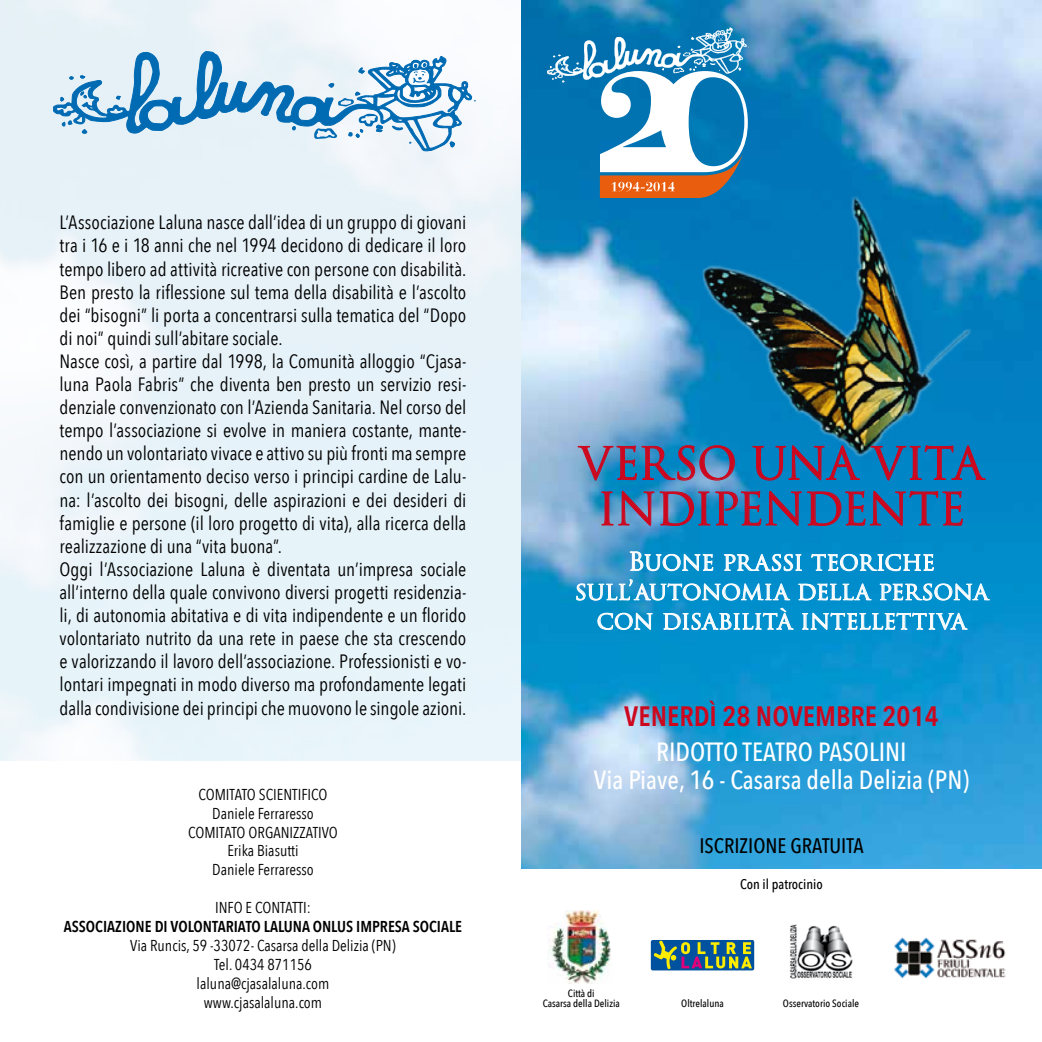
<style>
.page{position:relative;width:1042px;height:1042px;background:#fff}
.page>*{position:absolute;margin:0;border:0;box-sizing:border-box;transform-origin:0 0}
.t1{font:43.75px/45.5px "Trajan Pro 3";letter-spacing:-.025em;color:#cd071e;text-align:center}
.t2{font:600 28px "Avenir Next Condensed";color:#cd071e}
.t3{font:500 26.25px/28px "Avenir Next Condensed";color:#fff;text-align:center}
.t4{font:24.5px/29.4px "Trajan Pro 3";letter-spacing:-.015em;color:#fff;text-align:center}
.t5{font:500 21px "Avenir Next Condensed";color:#000}
.t6{font:19.25px/23.1px "Avenir Next Condensed";color:#000}
.t7{font:15.75px/18.9px "Avenir Next Condensed";color:#000;text-align:center}
.t8{font:600 15.75px "Avenir Next Condensed";color:#000}
.t9{font:500 14px "Avenir Next Condensed";color:#000}
.t10{font:500 10.5px/10.5px "Avenir Next Condensed";color:#000;text-align:center}
</style>
<div class="page">
<img style="left:521px;top:0;width:521px;height:868px">
<img style="left:699px;top:190px;width:283px;height:255px">
<svg style="left:577px;top:445px;width:409px;height:81px;background:#2f7ab0"></svg>
<svg style="left:576px;top:551px;width:413px;height:84px;background:#2da0d3"></svg>
<img style="left:548px;top:910px;width:63px;height:74px">
<div style="left:651px;top:940px;width:103px;height:30px;background:#00519e;border-radius:2px"></div>
<svg style="left:654px;top:940px;width:98px;height:29px"></svg>
<svg style="left:547px;top:27px;width:202px;height:171px"></svg>
<img style="left:790px;top:924px;width:63px;height:55px">
<img style="left:894px;top:937px;width:112px;height:41px">
<svg style="left:53px;top:51px;width:423px;height:100px"></svg>
<p class="t6" style="left:60px;top:210px;width:408px">L’Associazione Laluna nasce dall’idea di un gruppo di giovani tra i 16 e i 18 anni che nel 1994 decidono di dedicare il loro tempo libero ad attività ricreative con persone con disabilità.<br>Ben presto la riflessione sul tema della disabilità e l’ascolto dei “bisogni” li porta a concentrarsi sulla tematica del “Dopo di noi” quindi sull’abitare sociale.<br>Nasce così, a partire dal 1998, la Comunità alloggio “Cjasa&shy;luna Paola Fabris” che diventa ben presto un servizio resi&shy;denziale convenzionato con l’Azienda Sanitaria. Nel corso del tempo l’associazione si evolve in maniera costante, mante&shy;nendo un volontariato vivace e attivo su più fronti ma sempre con un orientamento deciso verso i principi cardine de Lalu&shy;na: l’ascolto dei bisogni, delle aspirazioni e dei desideri di famiglie e persone (il loro progetto di vita), alla ricerca della realizzazione di una “vita buona”.<br>Oggi l’Associazione Laluna è diventata un’impresa sociale all’interno della quale convivono diversi progetti residenzia&shy;li, di autonomia abitativa e di vita indipendente e un florido volontariato nutrito da una rete in paese che sta crescendo e valorizzando il lavoro dell’associazione. Professionisti e vo&shy;lontari impegnati in modo diverso ma profondamente legati dalla condivisione dei principi che muovono le singole azioni.</p>
<p class="t7" style="left:188px;top:784px;width:151px">COMITATO SCIENTIFICO<br>Daniele Ferraresso<br>COMITATO ORGANIZZATIVO<br>Erika Biasutti<br>Daniele Ferraresso</p>
<p class="t7" style="left:215px;top:897px;width:97px">INFO E CONTATTI:</p>
<p class="t8" style="left:64px;top:913px;width:400px">ASSOCIAZIONE DI VOLONTARIATO LALUNA ONLUS IMPRESA SOCIALE</p>
<p class="t7" style="left:130px;top:935px;width:267px">Via Runcis, 59 -33072- Casarsa della Delizia (PN)<br>Tel. 0434 871156<br>laluna@cjasalaluna.com<br>www.cjasalaluna.com</p>
<h1 class="t1" style="left:579px;top:443px;width:406px">VERSO UNA VITA<br>INDIPENDENTE</h1>
<p class="t4" style="left:574px;top:548px;width:415px">Buone prassi teoriche sull’autonomia della persona con disabilità intellettiva</p>
<h2 class="t2" style="left:624px;top:692px;width:316px">VENERDÌ 28 NOVEMBRE 2014</h2>
<h3 class="t3" style="left:594px;top:737px;width:377px">RIDOTTO TEATRO PASOLINI<br>Via Piave, 16 - Casarsa della Delizia (PN)</h3>
<p class="t5" style="left:699px;top:833px;width:166px">ISCRIZIONE GRATUITA</p>
<p class="t10" style="left:543px;top:988px;width:78px">Città di<br>Casarsa della Delizia</p>
<p class="t9" style="left:740px;top:876px;width:84px">Con il patrocinio</p>
<p class="t10" style="left:681px;top:998px;width:44px">Oltrelaluna</p>
<p class="t10" style="left:783px;top:998px;width:78px">Osservatorio Sociale</p>
</div>
